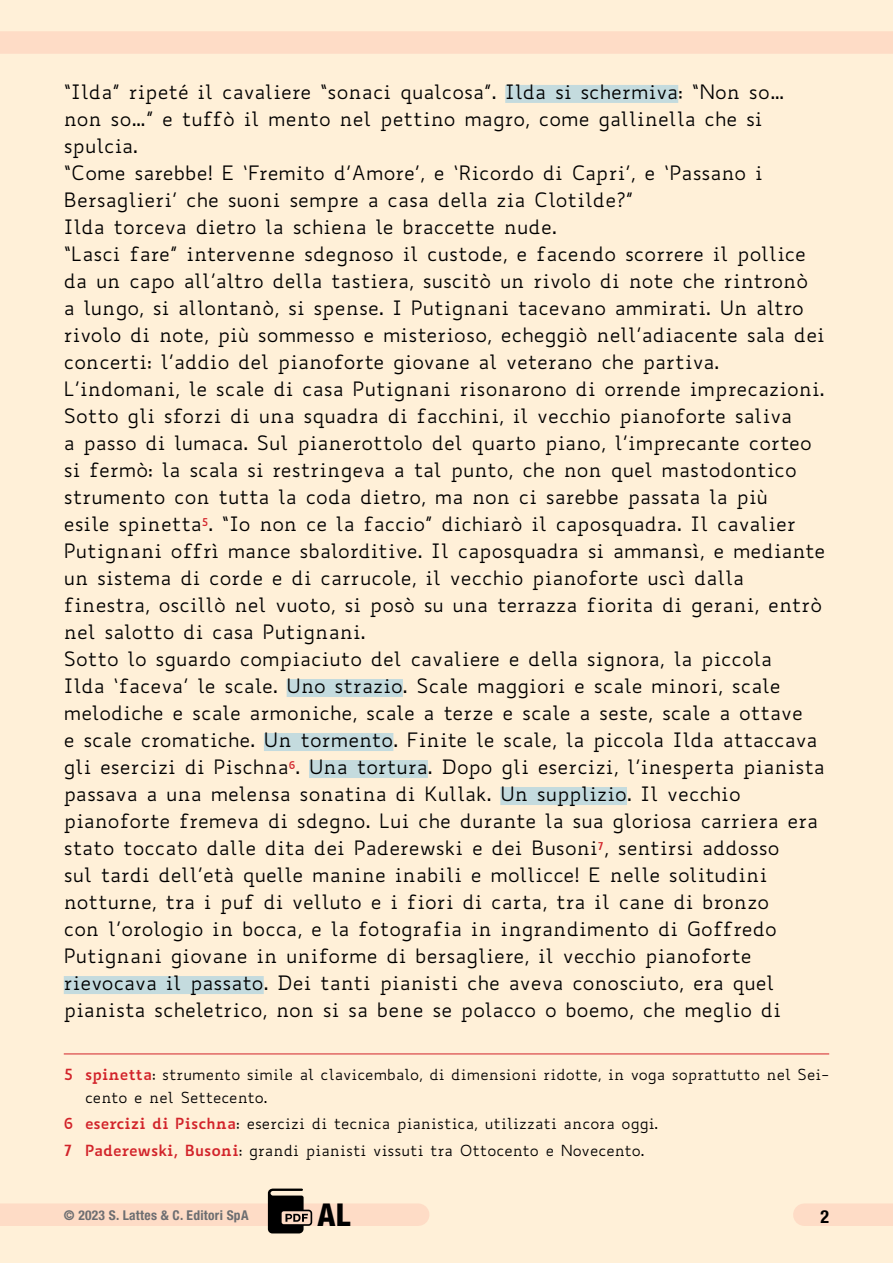
<style>
.page{position:relative;width:893px;height:1263px;background:#fff0d8}
.page>*{position:absolute;margin:0;border:0;box-sizing:border-box;transform-origin:0 0}
.t1{font:800 condensed 31.5px "Helvetica Neue LT Std";color:#000}
.t2{font:19.5px/27px "Biancoenero";color:#000}
.t3{font:700 condensed 18px "Helvetica Neue LT Std";color:#000}
.t4{font:15px/22.5px "Biancoenero";color:#000}
.t5{font:700 condensed 13.5px "Helvetica Neue LT Std";letter-spacing:.02em;color:#6d6e71}
.s1{font-weight:700;color:#d2232a}
</style>
<div class="page">
<div style="left:0;top:1203px;width:418px;height:23px;background:#fedcc6"></div>
<div style="left:0;top:31px;width:893px;height:23px;background:#fedcc6"></div>
<div style="left:505px;top:85px;width:173px;height:18px;background:#c4dbde"></div>
<div style="left:287px;top:679px;width:116px;height:18px;background:#c4dbde"></div>
<div style="left:264px;top:733px;width:129px;height:18px;background:#c4dbde"></div>
<div style="left:309px;top:760px;width:119px;height:18px;background:#c4dbde"></div>
<div style="left:500px;top:787px;width:127px;height:18px;background:#c4dbde"></div>
<div style="left:64px;top:976px;width:200px;height:18px;background:#c4dbde"></div>
<hr style="left:64px;top:1053px;width:765px;height:1px;background:#d2232a">
<div style="left:804px;top:1203px;width:89px;height:23px;background:#fedcc6"></div>
<svg style="left:268px;top:1188px;width:44px;height:45px"></svg>
<p class="t2" style="left:64px;top:78px;width:763px">“Ilda” ripeté il cavaliere “sonaci qualcosa”. Ilda si schermiva: “Non so… non so…” e tuffò il mento nel pettino magro, come gallinella che si spulcia.<br>“Come sarebbe! E ‘Fremito d’Amore’, e ‘Ricordo di Capri’, e ‘Passano i Bersaglieri’ che suoni sempre a casa della zia Clotilde?”<br>Ilda torceva dietro la schiena le braccette nude.<br>“Lasci fare” intervenne sdegnoso il custode, e facendo scorrere il pollice da un capo all’altro della tastiera, suscitò un rivolo di note che rintronò<br>a lungo, si allontanò, si spense. I Putignani tacevano ammirati. Un altro rivolo di note, più sommesso e misterioso, echeggiò nell’adiacente sala dei concerti: l’addio del pianoforte giovane al veterano che partiva.<br>L’indomani, le scale di casa Putignani risonarono di orrende imprecazioni.<br>Sotto gli sforzi di una squadra di facchini, il vecchio pianoforte saliva<br>a passo di lumaca. Sul pianerottolo del quarto piano, l’imprecante corteo si fermò: la scala si restringeva a tal punto, che non quel mastodontico strumento con tutta la coda dietro, ma non ci sarebbe passata la più<br>esile spinetta<sup>5</sup>. “Io non ce la faccio” dichiarò il caposquadra. Il cavalier Putignani offrì mance sbalorditive. Il caposquadra si ammansì, e mediante un sistema di corde e di carrucole, il vecchio pianoforte uscì dalla finestra, oscillò nel vuoto, si posò su una terrazza fiorita di gerani, entrò nel salotto di casa Putignani.<br>Sotto lo sguardo compiaciuto del cavaliere e della signora, la piccola<br>Ilda ‘faceva’ le scale. Uno strazio. Scale maggiori e scale minori, scale melodiche e scale armoniche, scale a terze e scale a seste, scale a ottave<br>e scale cromatiche. Un tormento. Finite le scale, la piccola Ilda attaccava gli esercizi di Pischna<sup>6</sup>. Una tortura. Dopo gli esercizi, l’inesperta pianista passava a una melensa sonatina di Kullak. Un supplizio. Il vecchio pianoforte fremeva di sdegno. Lui che durante la sua gloriosa carriera era stato toccato dalle dita dei Paderewski e dei Busoni<sup>7</sup>, sentirsi addosso<br>sul tardi dell’età quelle manine inabili e mollicce! E nelle solitudini notturne, tra i puf di velluto e i fiori di carta, tra il cane di bronzo<br>con l’orologio in bocca, e la fotografia in ingrandimento di Goffredo Putignani giovane in uniforme di bersagliere, il vecchio pianoforte rievocava il passato. Dei tanti pianisti che aveva conosciuto, era quel pianista scheletrico, non si sa bene se polacco o boemo, che meglio di</p>
<p class="t4" style="left:85px;top:1063px;width:746px;text-indent:-21px"><span class="s1">5 spinetta</span>: strumento simile al clavicembalo, di dimensioni ridotte, in voga soprattutto nel Sei&shy;cento e nel Settecento.</p>
<p class="t4" style="left:64px;top:1110px;width:596px;line-height:26.7px"><span class="s1">6 esercizi di Pischna</span>: esercizi di tecnica pianistica, utilizzati ancora oggi.<br><span class="s1">7 Paderewski, Busoni</span>: grandi pianisti vissuti tra Ottocento e Novecento.</p>
<p class="t5" style="left:64px;top:1206px;width:186px">© 2023 S. Lattes &amp; C. Editori SpA</p>
<h1 class="t1" style="left:318px;top:1195px;width:34px">AL</h1>
<p class="t3" style="left:820px;top:1206px;width:10px">2</p>
</div>
